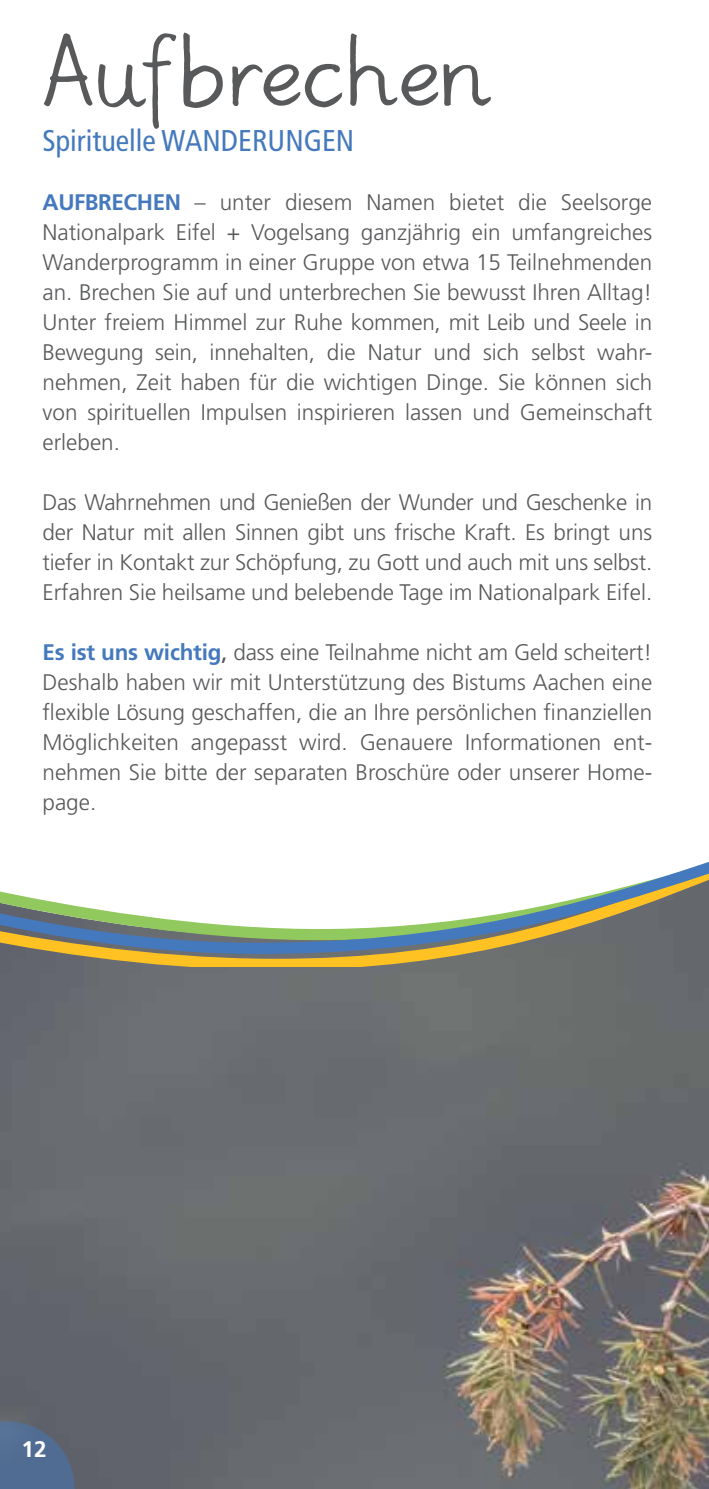
<style>
.page{position:relative;width:709px;height:1489px;background:#fff}
.page>*{position:absolute;margin:0;border:0;box-sizing:border-box;transform-origin:0 0}
.t1{font:95px "Grundschrift";color:#58595b}
.t2{font:condensed 30px "Frutiger";color:#4579bd}
.t3{font:300 22.5px/30px "Frutiger";color:#58595b;text-align:justify}
.t4{font:700 22.5px "Frutiger";color:#fff}
.s1{font-weight:700;color:#4579bd}
.s2{font-weight:400}
</style>
<div class="page">
<img style="left:0;top:966px;width:709px;height:522px">
<svg style="left:0;top:961px;width:709px;height:5px;background:#9d8a53"></svg>
<svg style="left:0;top:862px;width:709px;height:99px"></svg>
<svg style="left:0;top:1421px;width:75px;height:67px;background:#546a8a"></svg>
<h1 class="t1" style="left:43px;top:22px;width:451px">Aufbrechen</h1>
<h2 class="t2" style="left:43px;top:123px;width:313px">Spirituelle WANDERUNGEN</h2>
<p class="t3" style="left:43px;top:187px;width:611px"><span class="s1">AUFBRECHEN</span> – unter diesem Namen bietet die Seelsorge Nationalpark Eifel + Vogelsang ganzjährig ein umfangreiches Wanderprogramm in einer Gruppe von etwa 15 Teilnehmenden an. Brechen Sie auf und unterbrechen Sie bewusst Ihren Alltag!<br>Unter freiem Himmel zur Ruhe kommen, mit Leib und Seele in Bewegung sein, innehalten, die Natur und sich selbst wahr&shy;nehmen, Zeit haben für die wichtigen Dinge. Sie können sich von spirituellen Impulsen inspirieren lassen und Gemeinschaft erleben.</p>
<p class="t3" style="left:43px;top:487px;width:611px">Das Wahrnehmen und Genießen der Wunder und Geschenke in der Natur mit allen Sinnen gibt uns frische Kraft. Es bringt uns tiefer in Kontakt zur Schöpfung, zu Gott und auch mit uns selbst.<br>Erfahren Sie heilsame und belebende Tage im Nationalpark Eifel.</p>
<p class="t3" style="left:43px;top:637px;width:611px"><span class="s1">Es ist uns wichtig</span><span class="s2">,</span> dass eine Teilnahme nicht am Geld scheitert!<br>Deshalb haben wir mit Unterstützung des Bistums Aachen eine flexible Lösung geschaffen, die an Ihre persönlichen finanziellen Möglichkeiten angepasst wird. Genauere Informationen ent&shy;nehmen Sie bitte der separaten Broschüre oder unserer Home&shy;page.</p>
<p class="t4" style="left:21px;top:1435px;width:27px">12</p>
</div>
